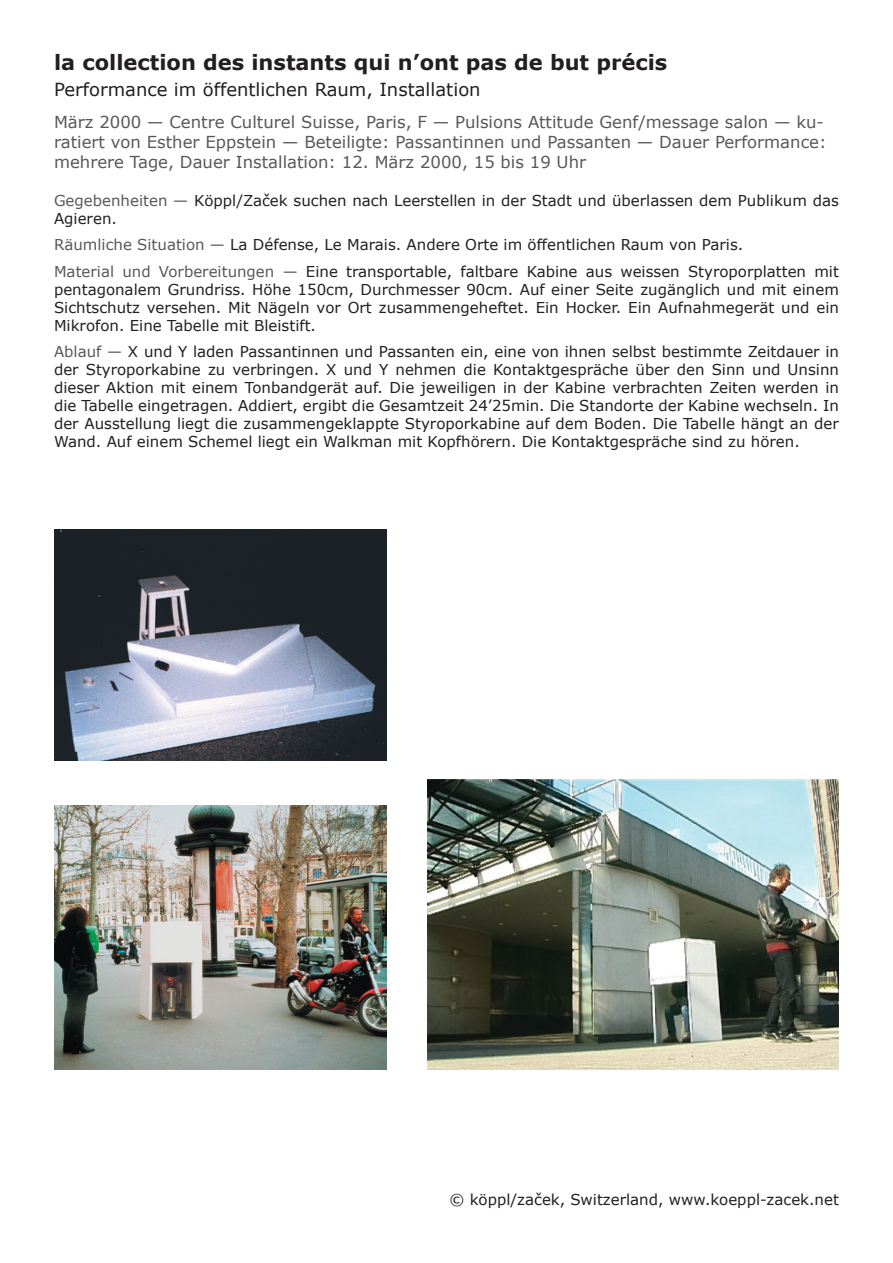
<style>
.page{position:relative;width:893px;height:1263px;background:#fff}
.page>*{position:absolute;margin:0;border:0;box-sizing:border-box;transform-origin:0 0}
.t1{font:700 21px "Verdana";color:#231f20}
.t2{font:18px "Verdana";color:#231f20}
.t3{font:16.5px/19.8px "Verdana";color:#57585a}
.t4{font:15px/18px "Verdana";color:#231f20}
.s1{color:#57585a}
</style>
<div class="page">
<img style="left:427px;top:779px;width:412px;height:291px">
<img style="left:54px;top:806px;width:333px;height:263px">
<img style="left:54px;top:529px;width:332px;height:231px">
<h1 class="t1" style="left:54px;top:49px;width:615px">la collection des instants qui n’ont pas de but précis</h1>
<p class="t2" style="left:54px;top:78px;width:428px">Performance im öffentlichen Raum, Installation</p>
<p class="t3" style="left:54px;top:113px;width:774px">März 2000 — Centre Culturel Suisse, Paris, F — Pulsions Attitude Genf/message salon — ku&shy;ratiert von Esther Eppstein — Beteiligte: Passantinnen und Passanten — Dauer Performance: mehrere Tage, Dauer Installation: 12. März 2000, 15 bis 19 Uhr</p>
<p class="t4" style="left:54px;top:192px;width:786px"><span class="s1">Gegebenheiten —</span> Köppl/Začek suchen nach Leerstellen in der Stadt und überlassen dem Publikum das<br>Agieren.</p>
<p class="t4" style="left:54px;top:232px;width:786px;line-height:26.5px"><span class="s1">Räumliche Situation —</span> La Défense, Le Marais. Andere Orte im öffentlichen Raum von Paris.<br><span class="s1">Material und Vorbereitungen —</span> Eine transportable, faltbare Kabine aus weissen Styroporplatten mit</p>
<p class="t4" style="left:54px;top:281px;width:786px;text-align:justify">pentagonalem Grundriss. Höhe 150cm, Durchmesser 90cm. Auf einer Seite zugänglich und mit einem Sichtschutz versehen. Mit Nägeln vor Ort zusammengeheftet. Ein Hocker. Ein Aufnahmegerät und ein Mikrofon. Eine Tabelle mit Bleistift.</p>
<p class="t4" style="left:54px;top:343px;width:786px;text-align:justify"><span class="s1">Ablauf —</span> X und Y laden Passantinnen und Passanten ein, eine von ihnen selbst bestimmte Zeitdauer in der Styroporkabine zu verbringen. X und Y nehmen die Kontaktgespräche über den Sinn und Unsinn dieser Aktion mit einem Tonbandgerät auf. Die jeweiligen in der Kabine verbrachten Zeiten werden in die Tabelle eingetragen. Addiert, ergibt die Gesamtzeit 24’25min. Die Standorte der Kabine wechseln. In der Ausstellung liegt die zusammengeklappte Styroporkabine auf dem Boden. Die Tabelle hängt an der Wand. Auf einem Schemel liegt ein Walkman mit Kopfhörern. Die Kontaktgespräche sind zu hören.</p>
<p class="t4" style="left:449px;top:1190px;width:391px">© köppl/začek, Switzerland, www.koeppl-zacek.net</p>
</div>
